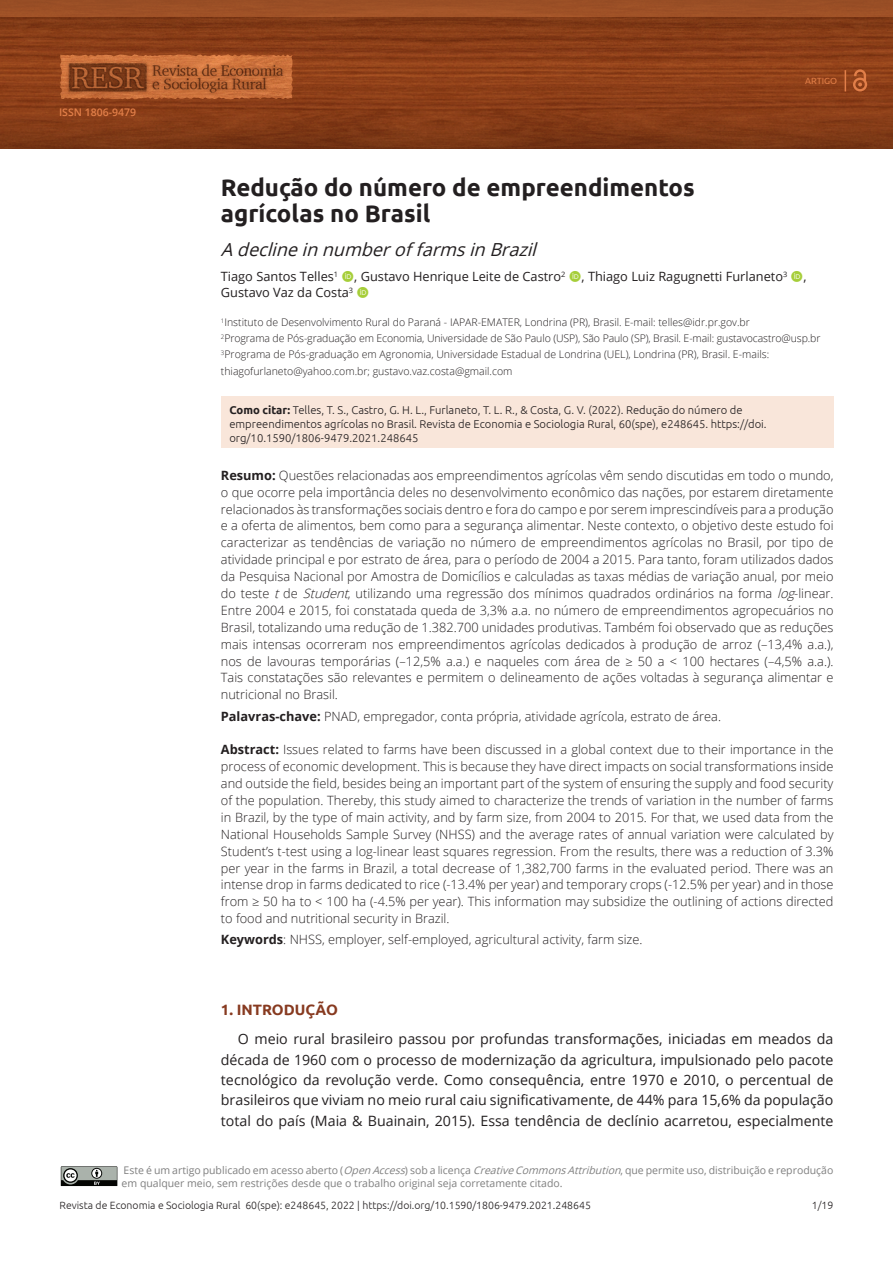
<style>
.page{position:relative;width:893px;height:1263px;background:#fff}
.page>*{position:absolute;margin:0;border:0;box-sizing:border-box;transform-origin:0 0}
.ArticleTitle{font:700 24px/26px "Ubuntu";color:#231f20}
.ArticleTitle-Trans1{font:italic 18px "Open Sans";color:#231f20}
.Heading1{font:700 15px "Ubuntu";color:#873a20}
.Paragraph{font:14.25px/20.4px "Open Sans";color:#231f20;text-align:justify}
.Abstract{font:300 12.75px/17px "Open Sans";color:#231f20;text-align:justify}
.Abstract-Trans1{font:300 12.75px/17px "Open Sans";color:#231f20;text-align:justify}
.Authors{font:12.75px "Open Sans";color:#231f20}
.Keywords{font:300 12.75px "Open Sans";color:#231f20}
.Keywords-Trans1{font:300 12.75px "Open Sans";color:#231f20}
.HowToCite{font:300 11.25px/14px "Ubuntu";color:#231f20}
.Affiliations{font:300 10.5px/16.2px "Open Sans";color:#231f20}
.LicenseParaAlt{font:10.5px/12.6px "Open Sans";color:#7f7f7f}
.t1{font:300 10.5px "Ubuntu";color:#231f20}
.t2{font:600 10.5px "Open Sans";color:#e27f49}
.t3{font:9px "Ubuntu";color:#e27f48}
.s1{font-weight:700}
.s2{font-style:italic}
</style>
<div class="page">
<svg style="left:0;top:17px;width:893px;height:132px;background:#863b17"></svg>
<div style="left:0;top:0;width:893px;height:17px;background:#9d5026"></div>
<img style="left:58px;top:52px;width:238px;height:50px">
<svg style="left:853px;top:69px;width:14px;height:22px"></svg>
<svg style="left:845px;top:70px;width:1px;height:21px"></svg>
<svg style="left:61px;top:1166px;width:57px;height:21px"></svg>
<div style="left:221px;top:397px;width:612px;height:51px;background:#f9e6da"></div>
<p class="t2" style="left:59px;top:105px;width:79px">ISSN 1806-9479</p>
<p class="t3" style="left:805px;top:75px;width:34px">Artigo</p>
<p class="ArticleTitle" style="left:221px;top:174px;width:475px">Redução do número de empreendimentos agrícolas no Brasil</p>
<p class="ArticleTitle-Trans1" style="left:221px;top:238px;width:323px">AdeclineinnumberoffarmsinBrazil</p>
<p class="Authors" style="left:221px;top:268px;width:119px">Tiago Santos Telles<sup>1</sup></p>
<p class="Authors" style="left:354px;top:268px;width:213px">, Gustavo Henrique Leite de Castro<sup>2</sup></p>
<p class="Authors" style="left:582px;top:268px;width:207px">, Thiago Luiz Ragugnetti Furlaneto<sup>3</sup></p>
<p class="Authors" style="left:803px;top:268px;width:5px">,</p>
<p class="Authors" style="left:221px;top:284px;width:134px">Gustavo Vaz da Costa<sup>3</sup></p>
<p class="Affiliations" style="left:221px;top:314px;width:531px"><sup>1</sup>Instituto de Desenvolvimento Rural do Paraná - IAPAR-EMATER, Londrina (PR), Brasil. E-mail: telles@idr.pr.gov.br</p>
<p class="Affiliations" style="left:221px;top:330px;width:601px"><sup>2</sup>Programa de Pós-graduação em Economia, Universidade de São Paulo (USP), São Paulo (SP), Brasil. E-mail: gustavocastro@usp.br</p>
<p class="Affiliations" style="left:221px;top:346px;width:550px"><sup>3</sup>Programa de Pós-graduação em Agronomia, Universidade Estadual de Londrina (UEL), Londrina (PR), Brasil. E-mails: thiagofurlaneto@yahoo.com.br; gustavo.vaz.costa@gmail.com</p>
<p class="HowToCite" style="left:229px;top:403px;width:539px"><span class="s1">Como citar:</span> Telles, T. S., Castro, G. H. L., Furlaneto, T. L. R., &amp; Costa, G. V. (2022). Redução do número de empreendimentos agrícolas no Brasil. Revista de Economia e Sociologia Rural, 60(spe), e248645. https://doi. org/10.1590/1806-9479.2021.248645</p>
<p class="Abstract" style="left:221px;top:466px;width:614px"><span class="s1">Resumo:</span> Questões relacionadas aos empreendimentos agrícolas vêm sendo discutidas em todo o mundo, o que ocorre pela importância deles no desenvolvimento econômico das nações, por estarem diretamente relacionados às transformações sociais dentro e fora do campo e por serem imprescindíveis para a produção e a oferta de alimentos, bem como para a segurança alimentar. Neste contexto, o objetivo deste estudo foi caracterizar as tendências de variação no número de empreendimentos agrícolas no Brasil, por tipo de atividade principal e por estrato de área, para o período de 2004 a 2015. Para tanto, foram utilizados dados da Pesquisa Nacional por Amostra de Domicílios e calculadas as taxas médias de variação anual, por meio do teste <span class="s2">t</span>de <span class="s2">Student</span>, utilizando uma regressão dos mínimos quadrados ordinários na forma <span class="s2">log</span>-linear.<br>Entre 2004 e 2015, foi constatada queda de 3,3% a.a. no número de empreendimentos agropecuários no Brasil, totalizando uma redução de 1.382.700 unidades produtivas. Também foi observado que as reduções mais intensas ocorreram nos empreendimentos agrícolas dedicados à produção de arroz (–13,4% a.a.), nos de lavouras temporárias (–12,5% a.a.) e naqueles com área de ≥ 50 a &lt; 100 hectares (–4,5% a.a.).<br>Tais constatações são relevantes e permitem o delineamento de ações voltadas à segurança alimentar e nutricional no Brasil.</p>
<p class="Keywords" style="left:221px;top:707px;width:502px"><span class="s1">Palavras-chave:</span> PNAD, empregador, conta própria, atividade agrícola, estrato de área.</p>
<p class="Abstract-Trans1" style="left:221px;top:741px;width:614px"><span class="s1">Abstract:</span> Issues related to farms have been discussed in a global context due to their importance in the process of economic development. This is because they have direct impacts on social transformations inside and outside the field, besides being an important part of the system of ensuring the supply and food security of the population. Thereby, this study aimed to characterize the trends of variation in the number of farms in Brazil, by the type of main activity, and by farm size, from 2004 to 2015. For that, we used data from the National Households Sample Survey (NHSS) and the average rates of annual variation were calculated by Student’s t-test using a log-linear least squares regression. From the results, there was a reduction of 3.3% per year in the farms in Brazil, a total decrease of 1,382,700 farms in the evaluated period. There was an intense drop in farms dedicated to rice (-13.4% per year) and temporary crops (-12.5% per year) and in those from ≥ 50 ha to &lt; 100 ha (-4.5% per year). This information may subsidize the outlining of actions directed to food and nutritional security in Brazil.</p>
<p class="Keywords-Trans1" style="left:221px;top:931px;width:423px"><span class="s1">Keywords</span>: NHSS, employer, self-employed, agricultural activity, farm size.</p>
<p class="Heading1" style="left:221px;top:1001px;width:119px">1. INTRODUÇÃO</p>
<p class="Paragraph" style="left:221px;top:1028px;width:614px;text-indent:17px">O meio rural brasileiro passou por profundas transformações, iniciadas em meados da década de 1960 com o processo de modernização da agricultura, impulsionado pelo pacote tecnológico da revolução verde. Como consequência, entre 1970 e 2010, o percentual de brasileiros que viviam no meio rural caiu significativamente, de 44% para 15,6% da população total do país (Maia &amp; Buainain, 2015). Essa tendência de declínio acarretou, especialmente</p>
<p class="LicenseParaAlt" style="left:122px;top:1164px;width:713px">Este é um artigo publicado em acesso aberto (<span class="s2">OpenAccess</span>) sob a licença <span class="s2">CreativeCommonsAttribution</span>, que permite uso, distribuição e reprodução em qualquer meio, sem restrições desde que o trabalho original seja corretamente citado.</p>
<p class="t1" style="left:60px;top:1198px;width:533px">Revista de Economia e Sociologia Rural 60(spe): e248645, 2022 | https://doi.org/10.1590/1806-9479.2021.248645</p>
<p class="t1" style="left:812px;top:1198px;width:23px">1/19</p>
</div>
